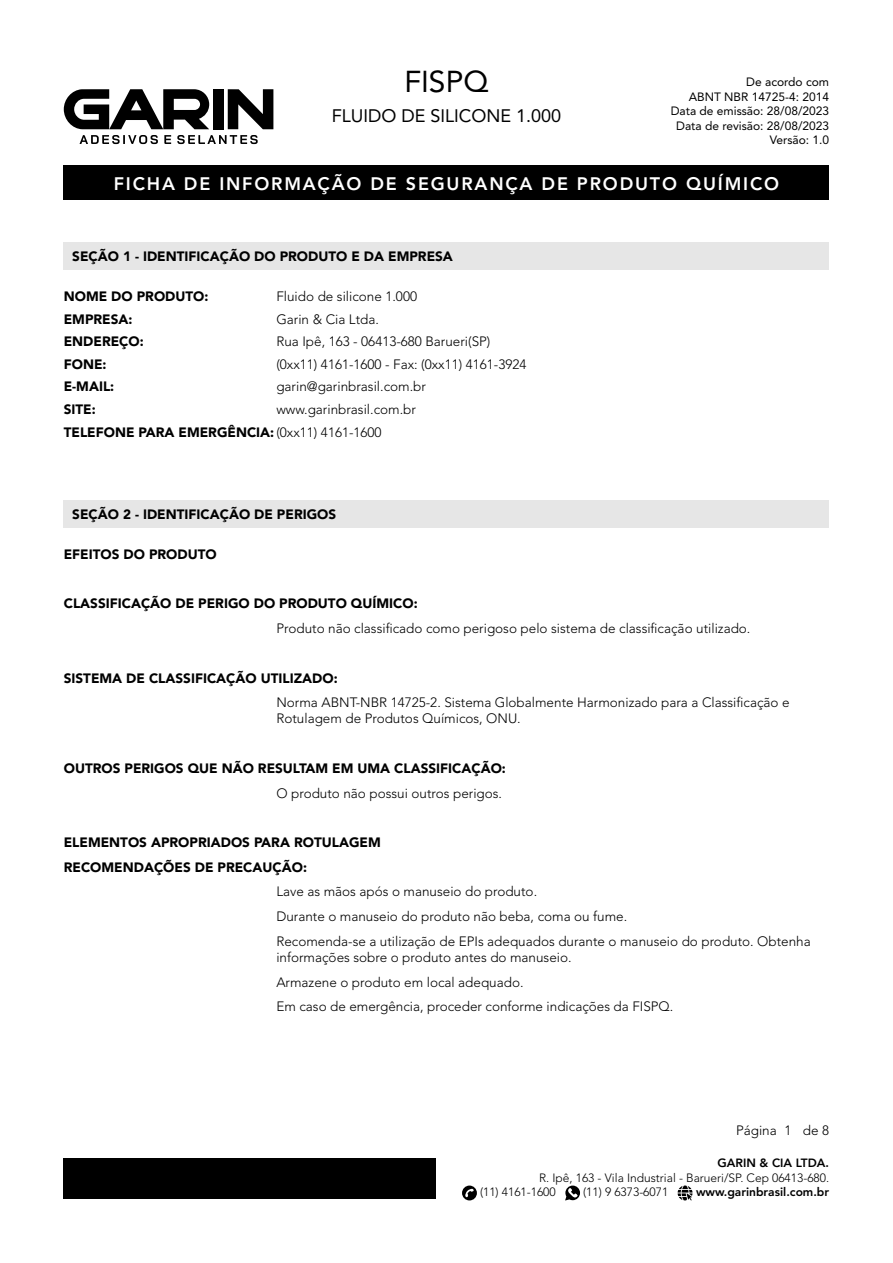
<style>
.page{position:relative;width:893px;height:1263px;background:#fff}
.page>*{position:absolute;margin:0;border:0;box-sizing:border-box;transform-origin:0 0}
.t1{font:30px "Avenir LT Std";color:#000}
.t2{font:800 18px "Avenir LT Std";letter-spacing:.1em;color:#fff}
.t3{font:18px "Avenir LT Std";color:#000}
.t4{font:300 13.5px/24.8px "Avenir LT Std";color:#000}
.t5{font:900 13.5px/24.8px "Avenir LT Std";color:#000}
.t6{font:12px/14.4px "Avenir LT Std";color:#000;text-align:right}
.t7{font:300 12px/14.4px "Avenir LT Std";color:#000}
.t8{font:800 12px "Avenir LT Std";color:#000}
.t9{font:800 12px "Avenir";color:#000}
.s1{font-weight:900}
</style>
<div class="page">
<svg style="left:462px;top:1185px;width:15px;height:15px"></svg>
<svg style="left:565px;top:1185px;width:15px;height:15px"></svg>
<svg style="left:678px;top:1185px;width:14px;height:15px"></svg>
<div style="left:64px;top:165px;width:765px;height:35px;background:#000"></div>
<div style="left:64px;top:1158px;width:372px;height:41px;background:#000"></div>
<svg style="left:228px;top:89px;width:45px;height:40px"></svg>
<div style="left:213px;top:89px;width:11px;height:40px;background:#000"></div>
<svg style="left:64px;top:89px;width:145px;height:40px"></svg>
<svg style="left:80px;top:135px;width:178px;height:9px"></svg>
<div style="left:64px;top:242px;width:765px;height:28px;background:#e6e6e6"></div>
<div style="left:64px;top:500px;width:765px;height:28px;background:#e6e6e6"></div>
<h1 class="t1" style="left:404px;top:65px;width:85px">FISPQ</h1>
<h2 class="t3" style="left:332px;top:106px;width:231px">FLUIDO DE SILICONE 1.000</h2>
<p class="t6" style="left:671px;top:75px;width:160px">De acordo com<br>ABNT NBR 14725-4: 2014<br>Data de emissão: 28/08/2023<br>Data de revisão: 28/08/2023<br>Versão: 1.0</p>
<h2 class="t2" style="left:114px;top:173px;width:667px">FICHA DE INFORMAÇÃO DE SEGURANÇA DE PRODUTO QUÍMICO</h2>
<p class="t5" style="left:72px;top:244px;width:382px">SEÇÃO 1 - IDENTIFICAÇÃO DO PRODUTO E DA EMPRESA</p>
<p class="t5" style="left:64px;top:284px;width:146px">NOME DO PRODUTO:</p>
<p class="t4" style="left:276px;top:284px;width:142px">Fluido de silicone 1.000</p>
<p class="t5" style="left:64px;top:306px;width:70px">EMPRESA:</p>
<p class="t4" style="left:276px;top:307px;width:104px">Garin &amp; Cia Ltda.</p>
<p class="t5" style="left:64px;top:329px;width:81px">ENDEREÇO:</p>
<p class="t4" style="left:276px;top:329px;width:216px">Rua Ipê, 163 - 06413-680 Barueri(SP)</p>
<p class="t5" style="left:64px;top:352px;width:44px">FONE:</p>
<p class="t4" style="left:276px;top:352px;width:252px">(0xx11) 4161-1600 - Fax: (0xx11) 4161-3924</p>
<p class="t5" style="left:64px;top:374px;width:52px">E-MAIL:</p>
<p class="t4" style="left:276px;top:374px;width:151px">garin@garinbrasil.com.br</p>
<p class="t5" style="left:64px;top:397px;width:33px">SITE:</p>
<p class="t4" style="left:64px;top:398px;width:354px;line-height:22.5px;text-indent:213px">www.garinbrasil.com.br<br><span class="s1">TELEFONE PARA EMERGÊNCIA:</span> (0xx11) 4161-1600</p>
<p class="t5" style="left:72px;top:502px;width:265px">SEÇÃO 2 - IDENTIFICAÇÃO DE PERIGOS</p>
<p class="t5" style="left:64px;top:542px;width:154px">EFEITOS DO PRODUTO</p>
<p class="t5" style="left:64px;top:591px;width:355px">CLASSIFICAÇÃO DE PERIGO DO PRODUTO QUÍMICO:</p>
<p class="t4" style="left:276px;top:616px;width:476px">Produto não classificado como perigoso pelo sistema de classificação utilizado.</p>
<p class="t5" style="left:64px;top:665px;width:275px">SISTEMA DE CLASSIFICAÇÃO UTILIZADO:</p>
<p class="t4" style="left:276px;top:694px;width:515px;line-height:16.2px">Norma ABNT-NBR 14725-2. Sistema Globalmente Harmonizado para a Classificação e<br>Rotulagem de Produtos Químicos, ONU.</p>
<p class="t5" style="left:64px;top:756px;width:444px">OUTROS PERIGOS QUE NÃO RESULTAM EM UMA CLASSIFICAÇÃO:</p>
<p class="t4" style="left:276px;top:781px;width:227px">O produto não possui outros perigos.</p>
<p class="t5" style="left:64px;top:830px;width:318px">ELEMENTOS APROPRIADOS PARA ROTULAGEM<br>RECOMENDAÇÕES DE PRECAUÇÃO:</p>
<p class="t4" style="left:276px;top:879px;width:536px">Lave as mãos após o manuseio do produto.<br>Durante o manuseio do produto não beba, coma ou fume.<br>Recomenda-se a utilização de EPIs adequados durante o manuseio do produto. Obtenha</p>
<p class="t4" style="left:276px;top:945px;width:398px">informações sobre o produto antes do manuseio.<br>Armazene o produto em local adequado.<br>Em caso de emergência, proceder conforme indicações da FISPQ.</p>
<p class="t4" style="left:736px;top:1118px;width:95px">Página 1 de 8</p>
<p class="t9" style="left:718px;top:1154px;width:113px">GARIN &amp; CIA LTDA.</p>
<p class="t7" style="left:480px;top:1170px;width:351px;text-indent:59px">R. Ipê, 163 - Vila Industrial - Barueri/SP. Cep 06413-680. (11) 4161-1600</p>
<p class="t7" style="left:583px;top:1185px;width:87px">(11) 9 6373-6071</p>
<p class="t8" style="left:696px;top:1185px;width:135px">www.garinbrasil.com.br</p>
</div>
